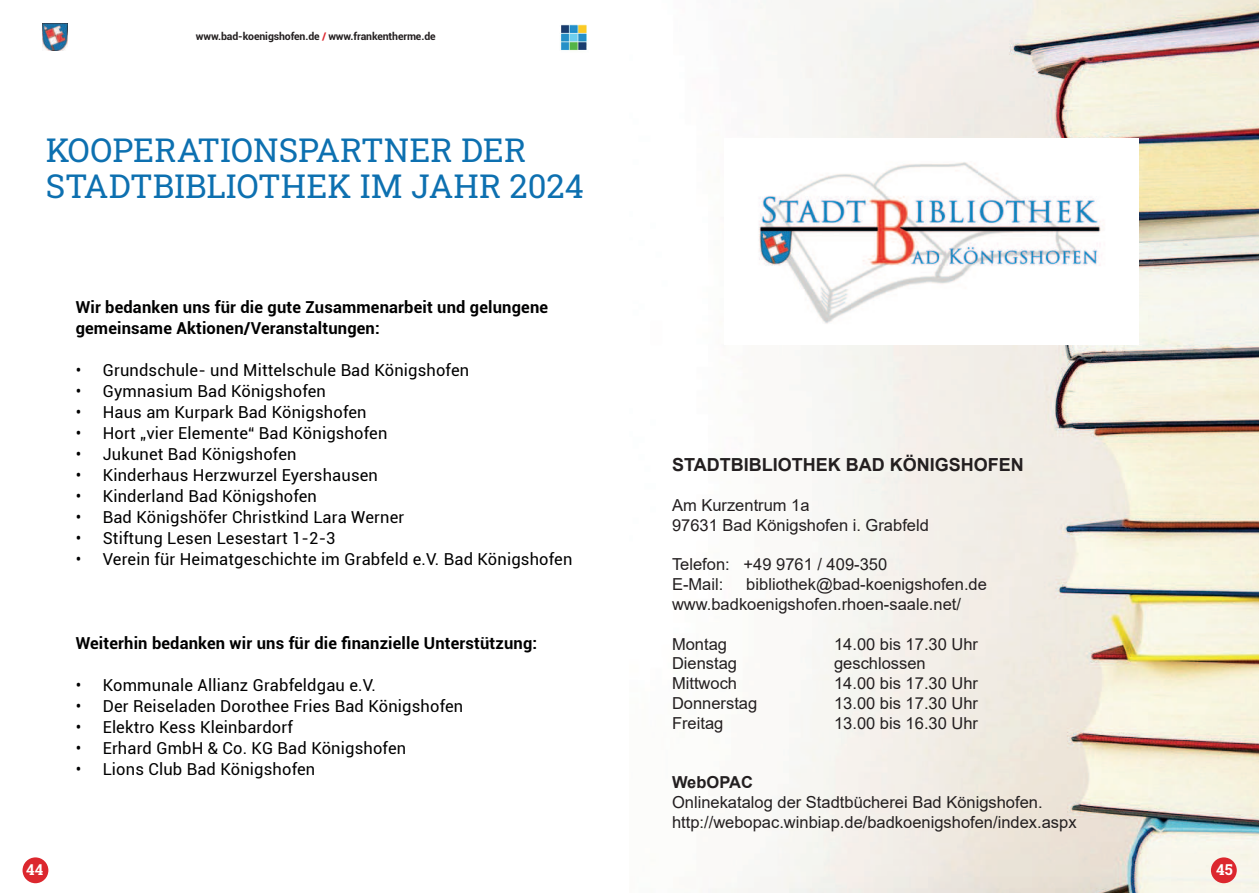
<style>
.page{position:relative;width:1259px;height:893px;background:#fff}
.page>*{position:absolute;margin:0;border:0;box-sizing:border-box;transform-origin:0 0}
.t1{font:33px/36px "Roboto Slab";color:#0d70b0}
.t2{font:700 18px "Arial";color:#231f20}
.t3{font:16.5px "Roboto";letter-spacing:.01em;color:#000001}
.t4{font:16.5px/19.8px "Arial";color:#231f20}
.t5{font:700 16.5px/21px "Roboto";letter-spacing:.01em;color:#000001}
.t6{font:700 16.5px "Arial";color:#231f20}
.t7{font:700 15px "Roboto Slab";color:#fff}
.t8{font:700 10.5px "Roboto";letter-spacing:-.01em;color:#231f20}
.s1{color:#dc272e}
</style>
<div class="page">
<img style="left:712px;top:0;width:547px;height:893px">
<img style="left:724px;top:139px;width:414px;height:205px">
<img style="left:43px;top:24px;width:25px;height:27px">
<img style="left:560px;top:24px;width:27px;height:27px">
<div style="left:23px;top:857px;width:25px;height:26px;background:#dc272e;border-radius:50%"></div>
<div style="left:1211px;top:857px;width:25px;height:26px;background:#dc272e;border-radius:50%"></div>
<p class="t8" style="left:196px;top:32px;width:241px">www.bad-koenigshofen.de <span class="s1">/</span> www.frankentherme.de</p>
<h1 class="t1" style="left:46px;top:134px;width:540px">KOOPERATIONSPARTNER DER<br>STADTBIBLIOTHEK IM JAHR 2024</h1>
<p class="t5" style="left:76px;top:298px;width:474px">Wir bedanken uns für die gute Zusammenarbeit und gelungene gemeinsame Aktionen/Veranstaltungen:</p>
<p class="t3" style="left:76px;top:363px;width:395px">• Grundschule- und Mittelschule Bad Königshofen</p>
<p class="t3" style="left:76px;top:384px;width:252px">• Gymnasium Bad Königshofen</p>
<p class="t3" style="left:76px;top:405px;width:292px">• Haus am Kurpark Bad Königshofen</p>
<p class="t3" style="left:76px;top:426px;width:313px">• Hort „vier Elemente“ Bad Königshofen</p>
<p class="t3" style="left:76px;top:447px;width:222px">• Jukunet Bad Königshofen</p>
<p class="t3" style="left:76px;top:468px;width:304px">• Kinderhaus Herzwurzel Eyershausen</p>
<p class="t3" style="left:76px;top:489px;width:243px">• Kinderland Bad Königshofen</p>
<p class="t3" style="left:76px;top:510px;width:330px">• Bad Königshöfer Christkind Lara Werner</p>
<p class="t3" style="left:76px;top:531px;width:261px">• Stiftung Lesen Lesestart 1-2-3</p>
<p class="t3" style="left:76px;top:552px;width:498px">• Verein für Heimatgeschichte im Grabfeld e.V. Bad Königshofen</p>
<p class="t5" style="left:76px;top:632px;width:463px">Weiterhin bedanken wir uns für die finanzielle Unterstützung:</p>
<p class="t3" style="left:76px;top:678px;width:302px">• Kommunale Allianz Grabfeldgau e.V.</p>
<p class="t3" style="left:76px;top:699px;width:389px">• Der Reiseladen Dorothee Fries Bad Königshofen</p>
<p class="t3" style="left:76px;top:720px;width:219px">• Elektro Kess Kleinbardorf</p>
<p class="t3" style="left:76px;top:741px;width:332px">• Erhard GmbH &amp; Co. KG Bad Königshofen</p>
<p class="t3" style="left:76px;top:762px;width:241px">• Lions Club Bad Königshofen</p>
<p class="t2" style="left:672px;top:455px;width:353px">STADTBIBLIOTHEK BAD K÷NIGSHOFEN</p>
<p class="t4" style="left:672px;top:497px;width:258px">Am Kurzentrum 1a<br>97631 Bad Kˆnigshofen i. Grabfeld</p>
<p class="t4" style="left:672px;top:556px;width:217px">Telefon: +49 9761 / 409-350<br>E-Mail:</p>
<p class="t4" style="left:672px;top:576px;width:316px;text-indent:74px">bibliothek@bad-koenigshofen.de www.badkoenigshofen.rhoen-saale.net/</p>
<p class="t4" style="left:672px;top:635px;width:57px">Montag</p>
<p class="t4" style="left:834px;top:635px;width:145px">14.00 bis 17.30 Uhr</p>
<p class="t4" style="left:672px;top:655px;width:67px">Dienstag</p>
<p class="t4" style="left:834px;top:655px;width:93px">geschlossen</p>
<p class="t4" style="left:672px;top:675px;width:67px">Mittwoch</p>
<p class="t4" style="left:834px;top:675px;width:145px">14.00 bis 17.30 Uhr</p>
<p class="t4" style="left:672px;top:695px;width:87px">Donnerstag</p>
<p class="t4" style="left:834px;top:695px;width:145px">13.00 bis 17.30 Uhr</p>
<p class="t4" style="left:672px;top:714px;width:53px">Freitag</p>
<p class="t4" style="left:834px;top:714px;width:145px">13.00 bis 16.30 Uhr</p>
<p class="t6" style="left:672px;top:773px;width:82px">WebOPAC</p>
<p class="t4" style="left:672px;top:794px;width:406px">Onlinekatalog der Stadtb¸cherei Bad Kˆnigshofen. http://webopac.winbiap.de/badkoenigshofen/index.aspx</p>
<p class="t7" style="left:26px;top:861px;width:18px">44</p>
<p class="t7" style="left:1216px;top:861px;width:18px">45</p>
</div>
